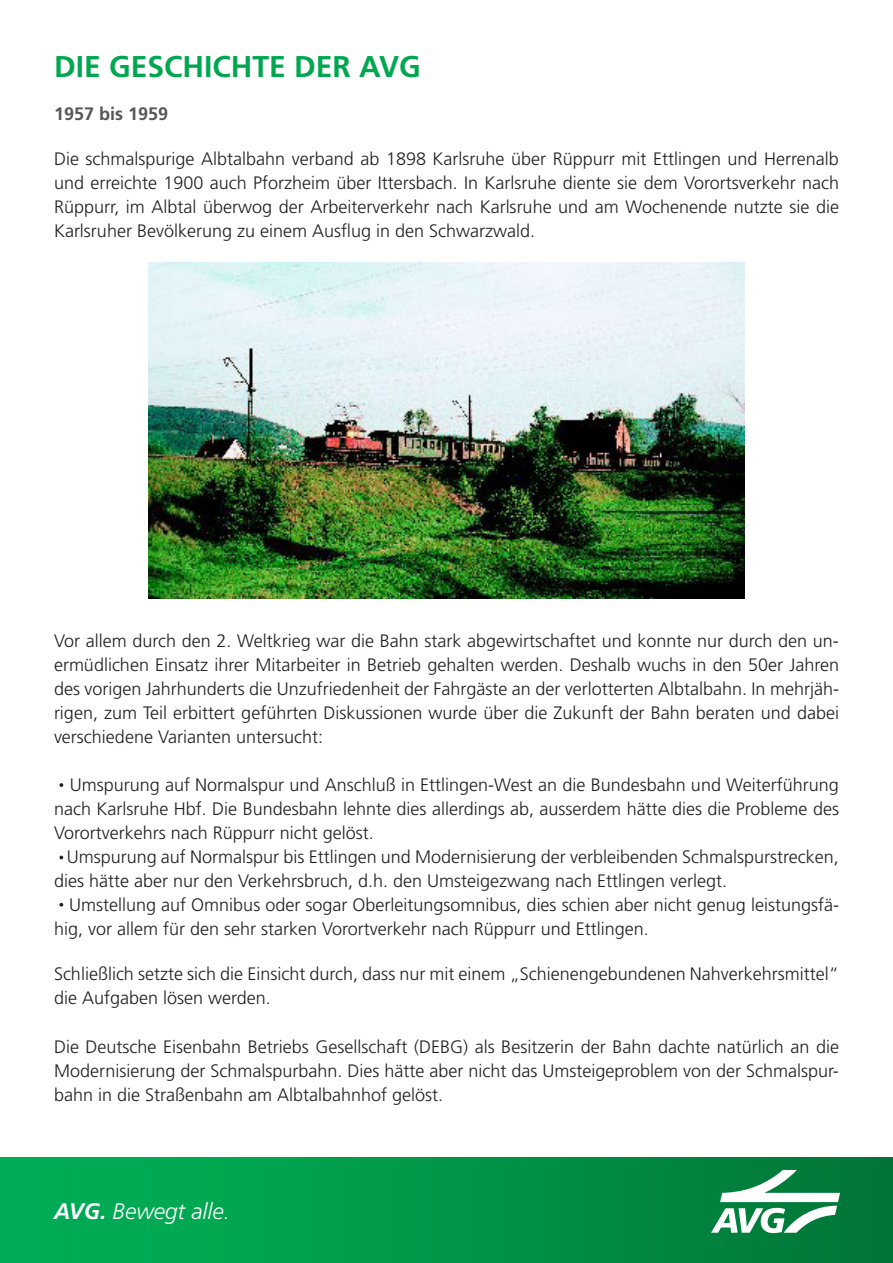
<style>
.page{position:relative;width:893px;height:1263px;background:#fff}
.page>*{position:absolute;margin:0;border:0;box-sizing:border-box;transform-origin:0 0}
.t1{font:63.45px "AKVV Two";color:#fff}
.t2{font:700 30px "Frutiger LT Std";color:#00a750}
.t3{font:italic 300 22.5px "Frutiger LT Std";color:#fff}
.t4{font:300 18px/24px "Frutiger LT Std";color:#231f20;text-align:justify}
.t5{font:700 18px "Frutiger LT Std";color:#57585a}
.s1{font-weight:700}
</style>
<div class="page">
<div style="left:0;top:1158px;width:893px;height:105px;background:linear-gradient(to right,#00b358,#007637)"></div>
<img style="left:149px;top:263px;width:595px;height:336px">
<svg style="left:59px;top:783px;width:4px;height:4px"></svg>
<svg style="left:59px;top:855px;width:4px;height:4px"></svg>
<svg style="left:59px;top:903px;width:4px;height:4px"></svg>
<h2 class="t2" style="left:54px;top:48px;width:368px">DIE GESCHICHTE DER AVG</h2>
<p class="t5" style="left:54px;top:103px;width:116px">1957 BIS 1959</p>
<p class="t4" style="left:54px;top:147px;width:786px">Die schmalspurige Albtalbahn verband ab 1898 Karlsruhe über Rüppurr mit Ettlingen und Herrenalb und erreichte 1900 auch Pforzheim über Ittersbach. In Karlsruhe diente sie dem Vorortsverkehr nach Rüppurr, im Albtal überwog der Arbeiterverkehr nach Karlsruhe und am Wochenende nutzte sie die Karlsruher Bevölkerung zu einem Ausflug in den Schwarzwald.</p>
<p class="t4" style="left:54px;top:629px;width:786px">Vor allem durch den 2. Weltkrieg war die Bahn stark abgewirtschaftet und konnte nur durch den un&shy;ermüdlichen Einsatz ihrer Mitarbeiter in Betrieb gehalten werden. Deshalb wuchs in den 50er Jahren des vorigen Jahrhunderts die Unzufriedenheit der Fahrgäste an der verlotterten Albtalbahn. In mehrjäh&shy;rigen, zum Teil erbittert geführten Diskussionen wurde über die Zukunft der Bahn beraten und dabei verschiedene Varianten untersucht:</p>
<p class="t4" style="left:54px;top:773px;width:787px;text-indent:16px">Umspurung auf Normalspur und Anschluß in Ettlingen-West an die Bundesbahn und Weiterführung nach Karlsruhe Hbf. Die Bundesbahn lehnte dies allerdings ab, ausserdem hätte dies die Probleme des Vorortverkehrs nach Rüppurr nicht gelöst.</p>
<p class="t4" style="left:54px;top:845px;width:786px;text-indent:13px">Umspurung auf Normalspur bis Ettlingen und Modernisierung der verbleibenden Schmalspurstrecken, dies hätte aber nur den Verkehrsbruch, d.h. den Umsteigezwang nach Ettlingen verlegt.</p>
<p class="t4" style="left:54px;top:893px;width:786px;text-indent:15px">Umstellung auf Omnibus oder sogar Oberleitungsomnibus, dies schien aber nicht genug leistungsfä&shy;hig, vor allem für den sehr starken Vorortverkehr nach Rüppurr und Ettlingen.</p>
<p class="t4" style="left:54px;top:962px;width:786px">Schließlich setzte sich die Einsicht durch, dass nur mit einem „Schienengebundenen Nahverkehrsmittel“ die Aufgaben lösen werden.</p>
<p class="t4" style="left:54px;top:1034px;width:786px">Die Deutsche Eisenbahn Betriebs Gesellschaft (DEBG) als Besitzerin der Bahn dachte natürlich an die Modernisierung der Schmalspurbahn. Dies hätte aber nicht das Umsteigeproblem von der Schmalspur&shy;bahn in die Straßenbahn am Albtalbahnhof gelöst.</p>
<p class="t3" style="left:54px;top:1198px;width:178px"><span class="s1">AVG.</span> Bewegt alle.</p>
<h1 class="t1" style="left:711px;top:1161px;width:131px">a</h1>
</div>
